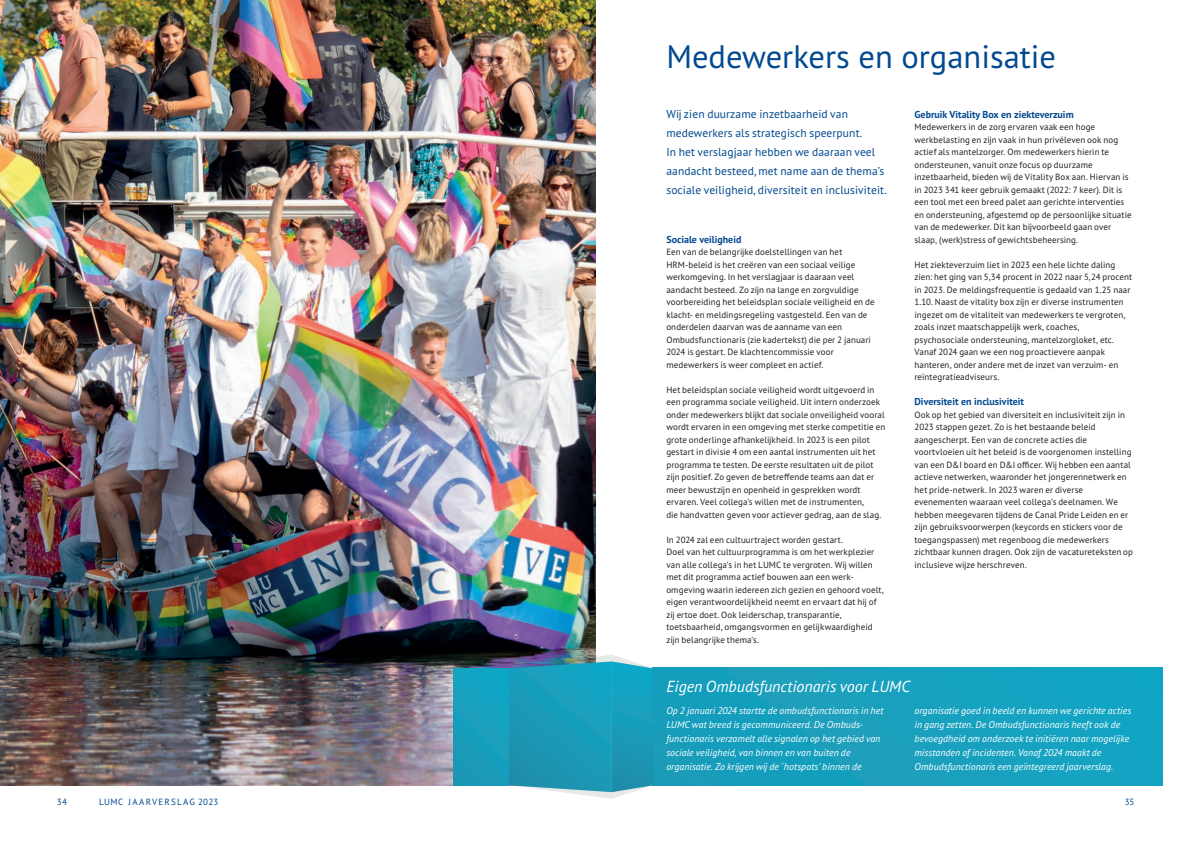
<style>
.page{position:relative;width:1191px;height:842px;background:#fff}
.page>*{position:absolute;margin:0;border:0;box-sizing:border-box;transform-origin:0 0}
.kop_blauw{font:32.5px "PT Sans Pro";color:#014990}
.uitgelicht_diap{font:italic 16px "PT Sans Pro";color:#fff}
.intro{font:11.5px/19px "PT Sans Pro";letter-spacing:.01em;color:#014990}
.subkopje_blauw{font:700 10px "PT Sans Pro";color:#014990}
.kadertekst{font:italic 9.8px/14px "PT Sans Pro";letter-spacing:.005em;color:#fff}
.broodtekst{font:9px/12.5px "PT Sans Pro";letter-spacing:.01em;color:#231f20}
.broodtekst-2{font:9px "PT Sans Pro";letter-spacing:.115em;color:#014990}
</style>
<div class="page">
<div style="left:653px;top:668px;width:509px;height:117px;background:#16a0bf"></div>
<img style="left:0;top:0;width:595px;height:785px">
<svg style="left:509px;top:655px;width:144px;height:144px;background:#30a1bc"></svg>
<div style="left:453px;top:668px;width:56px;height:117px;background:#179fbd"></div>
<p class="kop_blauw" style="left:666px;top:35px;width:391px">Medewerkers en organisatie</p>
<p class="intro" style="left:666px;top:104px;width:222px">Wij zien duurzame inzetbaarheid van medewerkers als strategisch speerpunt.<br>In het verslagjaar hebben we daaraan veel aandacht besteed, met name aan de thema’s sociale veiligheid, diversiteit en inclusiviteit.</p>
<p class="subkopje_blauw" style="left:666px;top:232px;width:77px">Sociale veiligheid</p>
<p class="broodtekst" style="left:666px;top:245px;width:210px">Een van de belangrijke doelstellingen van het HRM-beleid is het creëren van een sociaal veilige werkomgeving. In het verslagjaar is daaraan veel aandacht besteed. Zo zijn na lange en zorgvuldige voorbereiding het beleidsplan sociale veiligheid en de klacht- en meldingsregeling vastgesteld. Een van de onderdelen daarvan was de aanname van een Ombudsfunctionaris (zie kadertekst) die per 2 januari 2024 is gestart. De klachtencommissie voor medewerkers is weer compleet en actief.</p>
<p class="broodtekst" style="left:666px;top:383px;width:220px">Het beleidsplan sociale veiligheid wordt uitgevoerd in een programma sociale veiligheid. Uit intern onderzoek onder medewerkers blijkt dat sociale onveiligheid vooral wordt ervaren in een omgeving met sterke competitie en grote onderlinge afhankelijkheid. In 2023 is een pilot gestart in divisie 4 om een aantal instrumenten uit het programma te testen. De eerste resultaten uit de pilot zijn positief. Zo geven de betreffende teams aan dat er meer bewustzijn en openheid in gesprekken wordt ervaren. Veel collega’s willen met de instrumenten,<br>die handvatten geven voor actiever gedrag, aan de slag.</p>
<p class="broodtekst" style="left:666px;top:533px;width:219px">In 2024 zal een cultuurtraject worden gestart.<br>Doel van het cultuurprogramma is om het werkplezier van alle collega’s in het LUMC te vergroten. Wij willen met dit programma actief bouwen aan een werk&shy;omgeving waarin iedereen zich gezien en gehoord voelt, eigen verantwoordelijkheid neemt en ervaart dat hij of zij ertoe doet. Ook leiderschap, transparantie, toetsbaarheid, omgangsvormen en gelijkwaardigheid zijn belangrijke thema’s.</p>
<p class="subkopje_blauw" style="left:914px;top:107px;width:161px">Gebruik Vitality Box en ziekteverzuim</p>
<p class="broodtekst" style="left:914px;top:120px;width:219px">Medewerkers in de zorg ervaren vaak een hoge werkbelasting en zijn vaak in hun privéleven ook nog actief als mantelzorger. Om medewerkers hierin te ondersteunen, vanuit onze focus op duurzame inzetbaarheid, bieden wij de Vitality Box aan. Hiervan is in 2023 341 keer gebruik gemaakt (2022: 7 keer). Dit is een tool met een breed palet aan gerichte interventies en ondersteuning, afgestemd op de persoonlijke situatie van de medewerker. Dit kan bijvoorbeeld gaan over slaap, (werk)stress of gewichtsbeheersing.</p>
<p class="broodtekst" style="left:914px;top:258px;width:219px">Het ziekteverzuim liet in 2023 een hele lichte daling zien: het ging van 5,34 procent in 2022 naar 5,24 procent in 2023. De meldingsfrequentie is gedaald van 1.25 naar 1.10. Naast de vitality box zijn er diverse instrumenten ingezet om de vitaliteit van medewerkers te vergroten, zoals inzet maatschappelijk werk, coaches, psychosociale ondersteuning, mantelzorgloket, etc.<br>Vanaf 2024 gaan we een nog proactievere aanpak hanteren, onder andere met de inzet van verzuim- en reïntegratieadviseurs.</p>
<p class="subkopje_blauw" style="left:914px;top:395px;width:111px">Diversiteit en inclusiviteit</p>
<p class="broodtekst" style="left:914px;top:408px;width:220px">Ook op het gebied van diversiteit en inclusiviteit zijn in 2023 stappen gezet. Zo is het bestaande beleid aangescherpt. Een van de concrete acties die voortvloeien uit het beleid is de voorgenomen instelling van een D&amp;I board en D&amp;I officer. Wij hebben een aantal actieve netwerken, waaronder het jongerennetwerk en het pride-netwerk. In 2023 waren er diverse evenementen waaraan veel collega’s deelnamen. We hebben meegevaren tijdens de Canal Pride Leiden en er zijn gebruiksvoorwerpen (keycords en stickers voor de toegangspassen) met regenboog die medewerkers zichtbaar kunnen dragen. Ook zijn de vacatureteksten op inclusieve wijze herschreven.</p>
<p class="uitgelicht_diap" style="left:666px;top:676px;width:245px">Eigen Ombudsfunctionaris voor LUMC</p>
<p class="kadertekst" style="left:666px;top:704px;width:219px">Op 2 januari 2024 startte de ombudsfunctionaris in het LUMC wat breed is gecommuniceerd. De Ombuds&shy;functionaris verzamelt alle signalen op het gebied van sociale veiligheid, van binnen en van buiten de organisatie. Zo krijgen wij de ‘hotspots’ binnen de</p>
<p class="kadertekst" style="left:914px;top:704px;width:218px">organisatie goed in beeld en kunnen we gerichte acties in gang zetten. De Ombudsfunctionaris heeft ook de bevoegdheid om onderzoek te initiëren naar mogelijke misstanden of incidenten. Vanaf 2024 maakt de Ombudsfunctionaris een geïntegreerd jaarverslag.</p>
<p class="broodtekst-2" style="left:57px;top:796px;width:12px">34</p>
<p class="broodtekst-2" style="left:99px;top:796px;width:121px">LUMC JAARVERSLAG 2023</p>
<p class="broodtekst-2" style="left:1124px;top:796px;width:11px">35</p>
</div>
